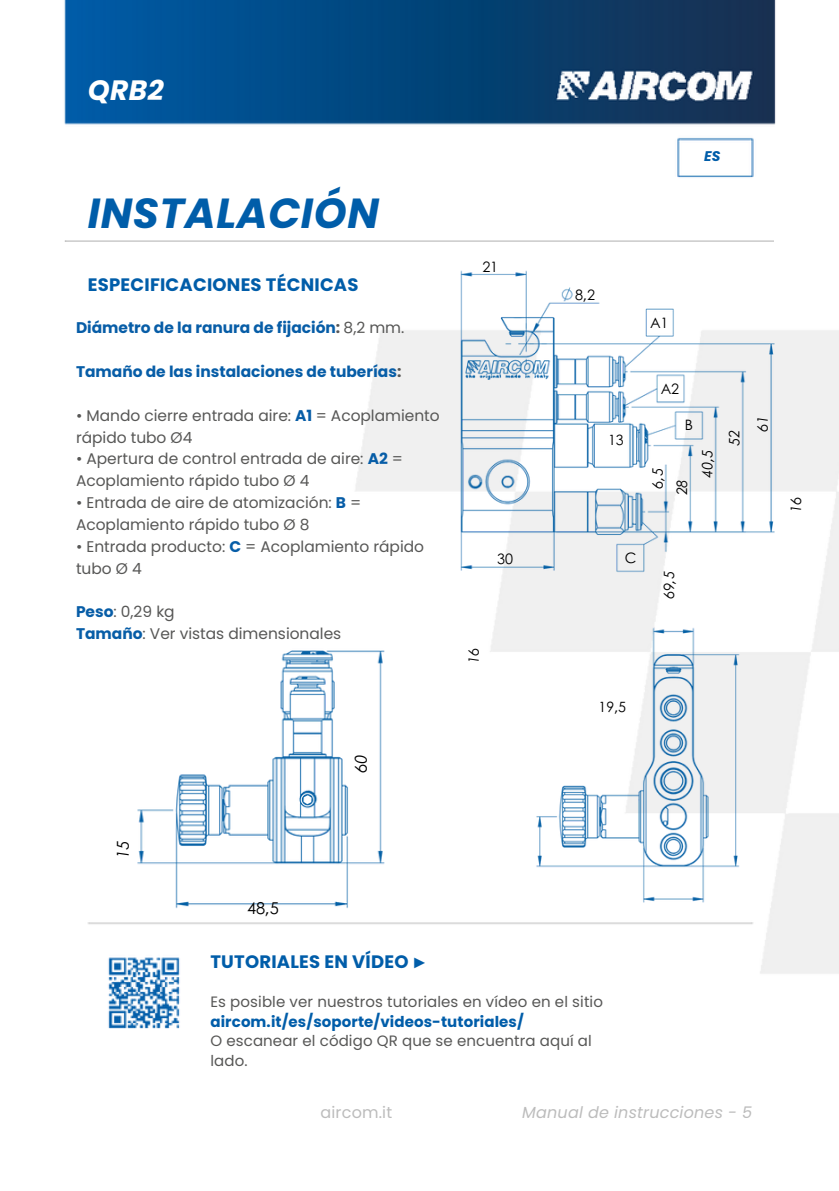
<style>
.page{position:relative;width:839px;height:1191px;background:#fff}
.page>*{position:absolute;margin:0;border:0;box-sizing:border-box;transform-origin:0 0}
.t1{font:italic 700 42px "Poppins";letter-spacing:.01em;color:#005da9}
.t2{font:italic 700 28px "Poppins";color:#fff}
.t3{font:700 18px "Poppins";letter-spacing:.01em;color:#005da9}
.t4{font:16.4px "Century Gothic";color:#000}
.t5{font:italic 16.4px "Century Gothic";color:#000}
.t6{font:italic 16px "Poppins";letter-spacing:.01em;color:#bcbcbc}
.t7{font:16px "Poppins";letter-spacing:.01em;color:#bcbcbc}
.t8{font:15.4px/21.8px "Poppins";color:#575756}
.t9{font:700 15.4px "Poppins";color:#075da7}
.t10{font:15px/19.6px "Poppins";letter-spacing:.005em;color:#575756}
.t11{font:italic 14.4px/28.4px "Century Gothic";color:#000}
.t12{font:14.4px "Century Gothic";color:#000}
.t13{font:14.2px "Century Gothic";color:#000}
.t14{font:italic 14.2px "Century Gothic";color:#000}
.t15{font:italic 700 14px "Poppins";color:#005da9}
.s1{color:#575756}
.s2{font-weight:400;color:#575756}
.s3{font-weight:700;color:#075da7}
.s4{font-family:"Noto Sans"}
.s5{font-weight:700;color:#005da9}
</style>
<div class="page">
<img style="left:107px;top:957px;width:74px;height:72px">
<img style="left:64px;top:0;width:712px;height:178px">
<img style="left:521px;top:595px;width:224px;height:308px">
<img style="left:112px;top:650px;width:279px;height:275px">
<img style="left:455px;top:270px;width:333px;height:311px">
<p class="t2" style="left:88px;top:70px;width:77px">QRB2</p>
<p class="t1" style="left:88px;top:184px;width:292px">INSTALACIÓN</p>
<p class="t3" style="left:88px;top:273px;width:272px">ESPECIFICACIONES TÉCNICAS</p>
<h6 class="t9" style="left:76px;top:317px;width:330px">Diámetro de la ranura de fijación<span class="s1">:</span> <span class="s2">8,2 mm.</span></h6>
<h6 class="t9" style="left:76px;top:361px;width:327px">Tamaño de las instalaciones de tuberías<span class="s1">:</span></h6>
<p class="t8" style="left:76px;top:404px;width:365px">• Mando cierre entrada aire: <span class="s3">A1</span> = Acoplamiento rápido tubo Ø4</p>
<p class="t8" style="left:76px;top:448px;width:328px">• Apertura de control entrada de aire: <span class="s3">A2</span> =<br>Acoplamiento rápido tubo Ø 4</p>
<p class="t8" style="left:76px;top:492px;width:287px">• Entrada de aire de atomización: <span class="s3">B</span> =<br>Acoplamiento rápido tubo Ø 8</p>
<p class="t8" style="left:76px;top:536px;width:349px">• Entrada producto: <span class="s3">C</span> = Acoplamiento rápido tubo Ø 4</p>
<p class="t8" style="left:76px;top:601px;width:267px"><span class="s3">Peso</span>: 0,29 kg<br><span class="s3">Tamaño</span>: Ver vistas dimensionales</p>
<h4 class="t12" style="left:482px;top:255px;width:17px">21</h4>
<p class="t12" style="left:497px;top:548px;width:17px">30</p>
<h6 class="t14" style="left:463px;top:664px;width:17px;rotate:-90deg">16</h6>
<p class="t5" style="left:348px;top:773px;width:20px;rotate:-90deg">60</p>
<p class="t15" style="left:704px;top:146px;width:18px">ES</p>
<p class="t12" style="left:575px;top:284px;width:21px">8,2</p>
<p class="t12" style="left:650px;top:312px;width:19px">A1</p>
<p class="t13" style="left:608px;top:429px;width:17px">13</p>
<h3 class="t12" style="left:661px;top:378px;width:19px">A2</h3>
<p class="t12" style="left:684px;top:414px;width:10px">B</p>
<p class="t11" style="left:642px;top:489px;width:22px;rotate:-90deg">6,5</p>
<p class="t11" style="left:667px;top:495px;width:17px;rotate:-90deg">28</p>
<p class="t11" style="left:692px;top:478px;width:30px;rotate:-90deg">40,5</p>
<p class="t11" style="left:719px;top:432px;width:17px;text-indent:-14px;rotate:-90deg">52<br>61</p>
<p class="t12" style="left:624px;top:547px;width:13px">C</p>
<h5 class="t14" style="left:658px;top:599px;width:29px;rotate:-90deg">69,5</h5>
<p class="t11" style="left:781px;top:513px;width:17px;rotate:-90deg">16</p>
<h3 class="t13" style="left:598px;top:696px;width:29px">19,5</h3>
<p class="t5" style="left:110px;top:859px;width:20px;rotate:-90deg">15</p>
<p class="t4" style="left:247px;top:895px;width:33px">48,5</p>
<p class="t3" style="left:210px;top:949px;width:220px">TUTORIALES EN VÍDEO<span class="s4">►</span></p>
<p class="t10" style="left:210px;top:992px;width:394px">Es posible ver nuestros tutoriales en vídeo en el sitio <span class="s5">aircom.it/es/soporte/videos-tutoriales/<br></span>O escanear el código QR que se encuentra aquí al lado.</p>
<p class="t7" style="left:320px;top:1102px;width:73px">aircom.it</p>
<p class="t6" style="left:522px;top:1102px;width:231px">Manual de instrucciones - 5</p>
</div>
